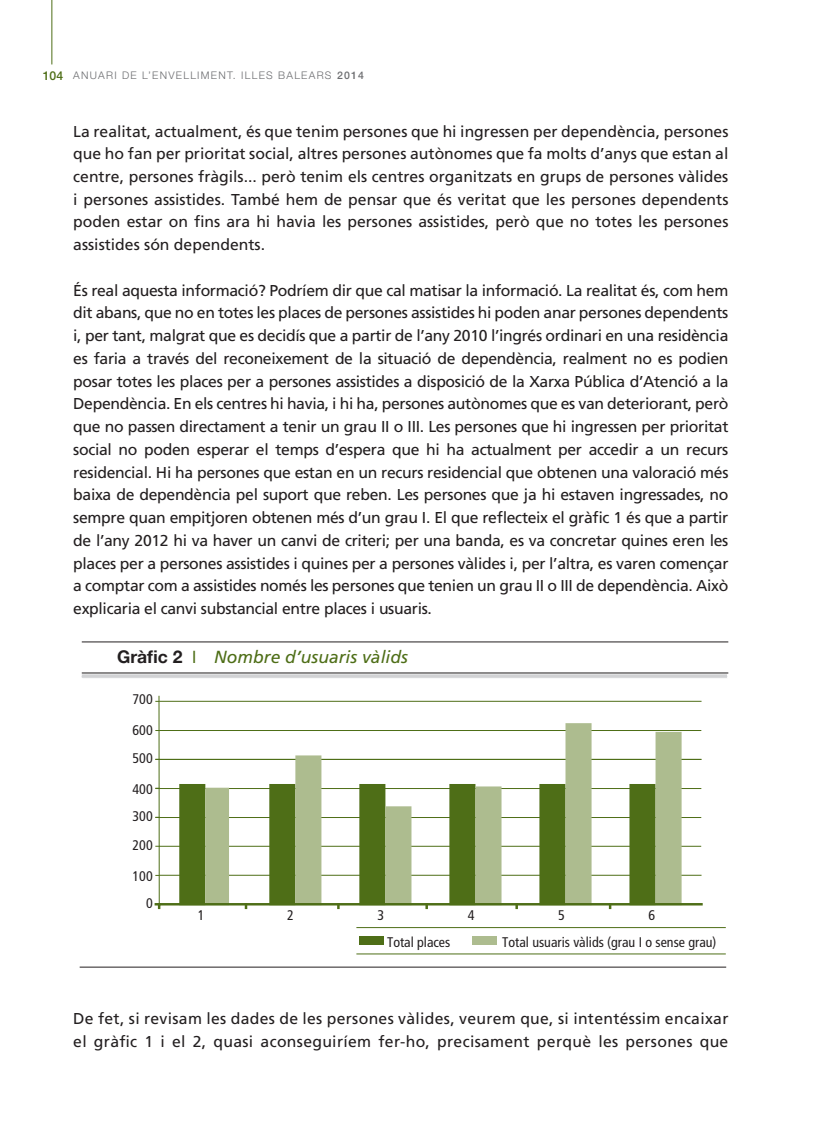
<style>
.page{position:relative;width:819px;height:1141px;background:#fff}
.page>*{position:absolute;margin:0;border:0;box-sizing:border-box;transform-origin:0 0}
.t1{font:italic 17.5px "Frutiger LT Std";color:#4e6e17}
.t2{font:15.75px/22.8px "Frutiger";letter-spacing:.02em;color:#231f20;text-align:justify}
.t3{font:condensed 14px "Frutiger LT Std";color:#231f20}
.t4{font:300 10.5px "Helvetica Neue LT Std";letter-spacing:.12em;color:#6c6d70}
.s1{font-weight:500;font-size:12.25px;color:#4e6e17}
.s2{font-weight:500}
.s3{font-family:"Helvetica Neue";font-weight:700;font-style:normal;color:#231f20}
.s4{font-style:normal;font-stretch:condensed}
</style>
<div class="page">
<hr style="left:52px;top:0;width:1px;height:64px;background:#4e6e17">
<hr style="left:159px;top:730px;width:542px;height:1px;background:#4e6e17">
<hr style="left:159px;top:759px;width:542px;height:1px;background:#4e6e17">
<hr style="left:159px;top:875px;width:542px;height:1px;background:#4e6e17">
<hr style="left:159px;top:846px;width:542px;height:1px;background:#4e6e17">
<hr style="left:159px;top:817px;width:542px;height:1px;background:#4e6e17">
<hr style="left:159px;top:788px;width:542px;height:1px;background:#4e6e17">
<hr style="left:158px;top:696px;width:2px;height:208px;background:#4e6e17">
<svg style="left:156px;top:903px;width:4px;height:5px"></svg>
<hr style="left:82px;top:674px;width:645px;height:4px;background:#d1d2d4">
<hr style="left:82px;top:642px;width:646px;height:1px;background:#231f20">
<hr style="left:82px;top:673px;width:646px;height:1px;background:#231f20">
<hr style="left:80px;top:967px;width:646px;height:1px;background:#231f20">
<div style="left:359px;top:936px;width:24px;height:9px;background:#4e6e17"></div>
<div style="left:472px;top:936px;width:25px;height:9px;background:#adbc8f"></div>
<hr style="left:356px;top:953px;width:369px;height:1px;background:#4e6e17">
<hr style="left:356px;top:927px;width:369px;height:1px;background:#4e6e17">
<div style="left:179px;top:784px;width:26px;height:119px;background:#4e6e17"></div>
<svg style="left:205px;top:723px;width:476px;height:180px"></svg>
<hr style="left:159px;top:701px;width:542px;height:1px;background:#4e6e17">
<hr style="left:159px;top:903px;width:542px;height:2px;background:#4e6e17">
<p class="t4" style="left:43px;top:69px;width:323px"><span class="s1">104</span> ANUARI DE L’ENVELLIMENT. ILLES BALEARS <span class="s2">2014</span></p>
<p class="t2" style="left:73px;top:120px;width:656px">La realitat, actualment, és que tenim persones que hi ingressen per dependència, persones que ho fan per prioritat social, altres persones autònomes que fa molts d’anys que estan al centre, persones fràgils... però tenim els centres organitzats en grups de persones vàlides i persones assistides. També hem de pensar que és veritat que les persones dependents poden estar on fins ara hi havia les persones assistides, però que no totes les persones assistides són dependents.</p>
<p class="t2" style="left:73px;top:279px;width:656px">És real aquesta informació? Podríem dir que cal matisar la informació. La realitat és, com hem dit abans, que no en totes les places de persones assistides hi poden anar persones dependents i, per tant, malgrat que es decidís que a partir de l’any 2010 l’ingrés ordinari en una residència es faria a través del reconeixement de la situació de dependència, realment no es podien posar totes les places per a persones assistides a disposició de la Xarxa Pública d’Atenció a la Dependència. En els centres hi havia, i hi ha, persones autònomes que es van deteriorant, però que no passen directament a tenir un grau II o III. Les persones que hi ingressen per prioritat social no poden esperar el temps d’espera que hi ha actualment per accedir a un recurs residencial. Hi ha persones que estan en un recurs residencial que obtenen una valoració més baixa de dependència pel suport que reben. Les persones que ja hi estaven ingressades, no sempre quan empitjoren obtenen més d’un grau I. El que reflecteix el gràfic 1 és que a partir de l’any 2012 hi va haver un canvi de criteri; per una banda, es va concretar quines eren les places per a persones assistides i quines per a persones vàlides i, per l’altra, es varen començar a comptar com a assistides només les persones que tenien un grau II o III de dependència. Això explicaria el canvi substancial entre places i usuaris.</p>
<p class="t1" style="left:117px;top:647px;width:292px"><span class="s3">Gràfic 2</span> <span class="s4">I</span> Nombre d’usuaris vàlids</p>
<p class="t3" style="left:133px;top:691px;width:22px">700</p>
<p class="t3" style="left:133px;top:722px;width:22px">600</p>
<p class="t3" style="left:133px;top:750px;width:22px">500</p>
<p class="t3" style="left:133px;top:781px;width:22px">400</p>
<p class="t3" style="left:133px;top:808px;width:22px">300</p>
<p class="t3" style="left:133px;top:837px;width:22px">200</p>
<p class="t3" style="left:133px;top:868px;width:22px">100</p>
<p class="t3" style="left:146px;top:894px;width:8px">0</p>
<p class="t3" style="left:198px;top:907px;width:8px">1</p>
<p class="t3" style="left:287px;top:907px;width:8px">2</p>
<p class="t3" style="left:377px;top:907px;width:8px">3</p>
<p class="t3" style="left:467px;top:907px;width:8px">4</p>
<p class="t3" style="left:558px;top:907px;width:8px">5</p>
<p class="t3" style="left:648px;top:907px;width:8px">6</p>
<p class="t3" style="left:387px;top:934px;width:65px">Total places</p>
<p class="t3" style="left:502px;top:934px;width:216px">Total usuaris vàlids (grau I o sense grau)</p>
<p class="t2" style="left:73px;top:1007px;width:656px">De fet, si revisam les dades de les persones vàlides, veurem que, si intentéssim encaixar el gràfic 1 i el 2, quasi aconseguiríem fer-ho, precisament perquè les persones que</p>
</div>
